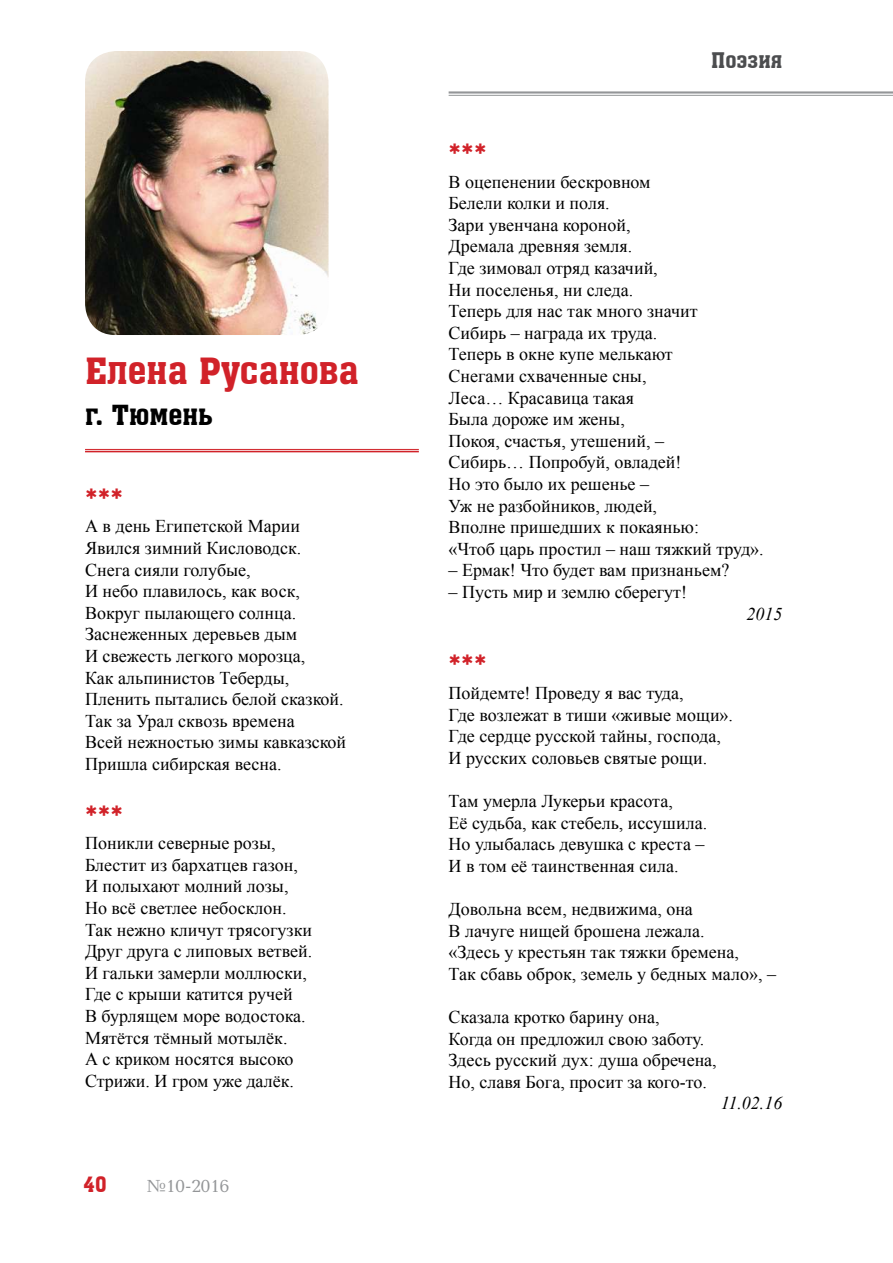
<style>
.page{position:relative;width:893px;height:1263px;background:#fff}
.page>*{position:absolute;margin:0;border:0;box-sizing:border-box;transform-origin:0 0}
.t1{font:36px "a Assuan";color:#d12229}
.t2{font:30px "a Assuan";color:#d12229}
.t3{font:27px "a Assuan";color:#000}
.t4{font:21px "a Assuan";color:#4c4d4f}
.t5{font:21px "a Assuan";color:#d12229}
.t6{font:18px/21.6px "Times New Roman";color:#000}
.t7{font:italic 18px "Times New Roman";color:#000}
.t8{font:18px "Baltica C";color:#939597}
</style>
<div class="page">
<hr style="left:449px;top:91px;width:444px;height:3px;background:#939597">
<hr style="left:449px;top:95px;width:444px;height:1px;background:#939597">
<img style="left:85px;top:51px;width:244px;height:284px">
<hr style="left:85px;top:449px;width:334px;height:1px;background:#d12229">
<hr style="left:85px;top:451px;width:334px;height:1px;background:#d12229">
<h1 class="t1" style="left:85px;top:351px;width:275px">Елена Русанова</h1>
<h3 class="t3" style="left:85px;top:400px;width:130px">г. Тюмень</h3>
<h2 class="t2" style="left:85px;top:484px;width:40px">***</h2>
<p class="t6" style="left:85px;top:515px;width:263px">А в день Египетской Марии<br>Явился зимний Кисловодск.<br>Снега сияли голубые,<br>И небо плавилось, как воск,<br>Вокруг пылающего солнца.<br>Заснеженных деревьев дым<br>И свежесть легкого морозца,<br>Как альпинистов Теберды,<br>Пленить пытались белой сказкой.<br>Так за Урал сквозь времена<br>Всей нежностью зимы кавказской<br>Пришла сибирская весна.</p>
<h2 class="t2" style="left:85px;top:800px;width:40px">***</h2>
<p class="t6" style="left:85px;top:832px;width:229px">Поникли северные розы,<br>Блестит из бархатцев газон,<br>И полыхают молний лозы,<br>Но всё светлее небосклон.<br>Так нежно кличут трясогузки<br>Друг друга с липовых ветвей.<br>И гальки замерли моллюски,<br>Где с крыши катится ручей<br>В бурлящем море водостока.<br>Мятётся тёмный мотылёк.<br>А с криком носятся высоко<br>Стрижи. И гром уже далёк.</p>
<p class="t5" style="left:84px;top:1172px;width:25px">40</p>
<p class="t8" style="left:147px;top:1175px;width:84px">№10-2016</p>
<p class="t4" style="left:711px;top:49px;width:73px">Поэзия</p>
<h2 class="t2" style="left:449px;top:139px;width:40px">***</h2>
<p class="t6" style="left:449px;top:170px;width:317px">В оцепенении бескровном<br>Белели колки и поля.<br>Зари увенчана короной,<br>Дремала древняя земля.<br>Где зимовал отряд казачий,<br>Ни поселенья, ни следа.<br>Теперь для нас так много значит<br>Сибирь – награда их труда.<br>Теперь в окне купе мелькают<br>Снегами схваченные сны,<br>Леса… Красавица такая<br>Была дороже им жены,<br>Покоя, счастья, утешений, –<br>Сибирь… Попробуй, овладей!<br>Но это было их решенье –<br>Уж не разбойников, людей,<br>Вполне пришедших к покаянью:<br>«Чтоб царь простил – наш тяжкий труд».</p>
<p class="t6" style="left:449px;top:559px;width:282px">– Ермак! Что будет вам признаньем?</p>
<p class="t6" style="left:449px;top:581px;width:240px">– Пусть мир и землю сберегут!</p>
<p class="t7" style="left:746px;top:601px;width:37px">2015</p>
<h2 class="t2" style="left:449px;top:650px;width:40px">***</h2>
<p class="t6" style="left:449px;top:681px;width:286px">Пойдемте! Проведу я вас туда,<br>Где возлежат в тиши «живые мощи».<br>Где сердце русской тайны, господа,<br>И русских соловьев святые рощи.</p>
<p class="t6" style="left:449px;top:789px;width:260px">Там умерла Лукерьи красота,<br>Её судьба, как стебель, иссушила.<br>Но улыбалась девушка с креста –<br>И в том её таинственная сила.</p>
<p class="t6" style="left:449px;top:897px;width:329px">Довольна всем, недвижима, она<br>В лачуге нищей брошена лежала.<br>«Здесь у крестьян так тяжки бремена,<br>Так сбавь оброк, земель у бедных мало», –</p>
<p class="t6" style="left:449px;top:1005px;width:270px">Сказала кротко барину она,<br>Когда он предложил свою заботу.<br>Здесь русский дух: душа обречена,<br>Но, славя Бога, просит за кого-то.</p>
<p class="t7" style="left:721px;top:1091px;width:63px">11.02.16</p>
</div>
